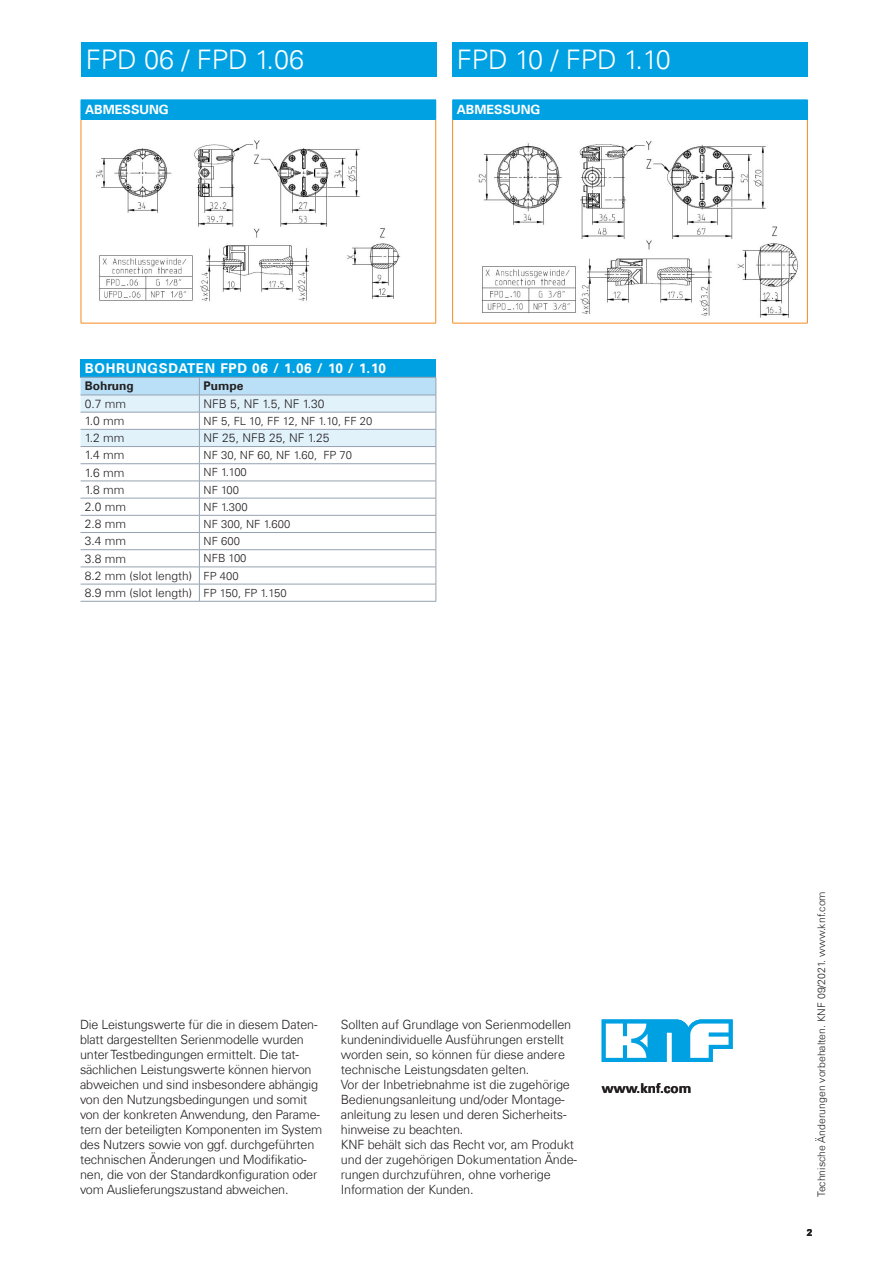
<style>
.page{position:relative;width:893px;height:1263px;background:#fff}
.page>*{position:absolute;margin:0;border:0;box-sizing:border-box;transform-origin:0 0}
.KNF_PRODUCT_CODE_whi{font:300 27px "Univers Com 45";color:#fff}
.Titel_Headline_Tabel{font:700 13.5px "Univers Com 65";letter-spacing:.05em;color:#fff}
.Adresse_Firmenbezeic{font:700 13.5px "Univers Com 65";color:#231f20}
.Fußzeile{font:300 12.75px/15px "Univers Com 45";letter-spacing:-.015em;color:#231f20}
.KNF_TABLE_TITLE_whit{font:700 12.75px "Univers Com 65";color:#fff}
.Titel_Fließtext_Tabe{font:300 12px "Univers Com 45";color:#231f20}
.Titel_Kopfzeile_Tabe{font:300 12px "Univers Com 45";color:#231f20}
.Titel_Kopfzeile_Tabe-2{font:700 12px "Univers Com 65";color:#231f20}
.KNF_TABLE_COPY_black{font:300 11.25px "Univers Com 45";color:#231f20}
.Druckkennung{font:300 10.5px "Univers Com 45";color:#231f20}
.t1{font:700 9.75px "Arial";color:#231f20}
</style>
<div class="page">
<div style="left:81px;top:43px;width:356px;height:34px;background:#00a1e3"></div>
<div style="left:452px;top:43px;width:355px;height:34px;background:#00a1e3"></div>
<img style="left:96px;top:140px;width:305px;height:161px">
<img style="left:475px;top:132px;width:332px;height:191px">
<div style="left:81px;top:100px;width:355px;height:19px;background:#00a1e3"></div>
<hr style="left:81px;top:120px;width:1px;height:203px;background:#f68b1f">
<hr style="left:435px;top:120px;width:1px;height:203px;background:#f68b1f">
<hr style="left:81px;top:323px;width:355px;height:1px;background:#f68b1f">
<hr style="left:81px;top:119px;width:355px;height:1px;background:#00a1e3">
<div style="left:453px;top:100px;width:354px;height:19px;background:#00a1e3"></div>
<hr style="left:452px;top:120px;width:1px;height:203px;background:#f68b1f">
<hr style="left:807px;top:120px;width:1px;height:203px;background:#f68b1f">
<hr style="left:452px;top:323px;width:356px;height:1px;background:#f68b1f">
<svg style="left:452px;top:100px;width:1px;height:19px"></svg>
<svg style="left:807px;top:100px;width:1px;height:19px"></svg>
<hr style="left:452px;top:119px;width:356px;height:1px;background:#00a1e3">
<svg style="left:602px;top:1019px;width:131px;height:43px"></svg>
<div style="left:81px;top:359px;width:355px;height:18px;background:#00a1e3"></div>
<hr style="left:81px;top:601px;width:118px;height:1px;background:#95a2b0">
<svg style="left:81px;top:377px;width:356px;height:224px"></svg>
<hr style="left:199px;top:601px;width:237px;height:1px;background:#95a2b0">
<p class="KNF_PRODUCT_CODE_whi" style="left:86px;top:43px;width:220px">FPD 06 / FPD 1.06</p>
<p class="KNF_PRODUCT_CODE_whi" style="left:457px;top:43px;width:216px">FPD 10 / FPD 1.10</p>
<p class="KNF_TABLE_TITLE_whit" style="left:85px;top:102px;width:85px">ABMESSUNG</p>
<p class="KNF_TABLE_TITLE_whit" style="left:457px;top:102px;width:85px">ABMESSUNG</p>
<p class="Titel_Headline_Tabel" style="left:85px;top:360px;width:303px">BOHRUNGSDATEN FPD 06 / 1.06 / 10 / 1.10</p>
<p class="Titel_Kopfzeile_Tabe-2" style="left:85px;top:379px;width:50px">Bohrung</p>
<p class="Titel_Kopfzeile_Tabe-2" style="left:204px;top:379px;width:41px">Pumpe</p>
<p class="Titel_Kopfzeile_Tabe" style="left:85px;top:396px;width:43px">0.7 mm</p>
<p class="Titel_Kopfzeile_Tabe" style="left:204px;top:396px;width:122px">NFB 5, NF 1.5, NF 1.30</p>
<p class="Titel_Fließtext_Tabe" style="left:85px;top:414px;width:41px">1.0 mm</p>
<p class="KNF_TABLE_COPY_black" style="left:204px;top:414px;width:170px">NF 5, FL 10, FF 12, NF 1.10, FF 20</p>
<p class="Titel_Fließtext_Tabe" style="left:85px;top:431px;width:41px">1.2 mm</p>
<p class="Titel_Kopfzeile_Tabe" style="left:204px;top:431px;width:127px">NF 25, NFB 25, NF 1.25</p>
<p class="Titel_Fließtext_Tabe" style="left:85px;top:448px;width:41px">1.4 mm</p>
<p class="KNF_TABLE_COPY_black" style="left:204px;top:448px;width:150px">NF 30, NF 60, NF 1.60, FP 70</p>
<p class="Titel_Fließtext_Tabe" style="left:85px;top:465px;width:41px">1.6 mm</p>
<p class="KNF_TABLE_COPY_black" style="left:204px;top:466px;width:45px">NF 1.100</p>
<p class="Titel_Fließtext_Tabe" style="left:85px;top:482px;width:41px">1.8 mm</p>
<p class="KNF_TABLE_COPY_black" style="left:204px;top:483px;width:37px">NF 100</p>
<p class="Titel_Fließtext_Tabe" style="left:85px;top:499px;width:43px">2.0 mm</p>
<p class="KNF_TABLE_COPY_black" style="left:204px;top:500px;width:46px">NF 1.300</p>
<p class="Titel_Fließtext_Tabe" style="left:85px;top:517px;width:43px">2.8 mm</p>
<p class="KNF_TABLE_COPY_black" style="left:204px;top:517px;width:88px">NF 300, NF 1.600</p>
<p class="Titel_Fließtext_Tabe" style="left:85px;top:534px;width:43px">3.4 mm</p>
<p class="KNF_TABLE_COPY_black" style="left:204px;top:534px;width:38px">NF 600</p>
<p class="Titel_Fließtext_Tabe" style="left:85px;top:551px;width:43px">3.8 mm</p>
<p class="KNF_TABLE_COPY_black" style="left:204px;top:551px;width:44px">NFB 100</p>
<p class="Titel_Fließtext_Tabe" style="left:85px;top:568px;width:109px">8.2 mm (slot length)</p>
<p class="KNF_TABLE_COPY_black" style="left:204px;top:569px;width:37px">FP 400</p>
<p class="Titel_Fließtext_Tabe" style="left:85px;top:585px;width:109px">8.9 mm (slot length)</p>
<p class="KNF_TABLE_COPY_black" style="left:204px;top:586px;width:84px">FP 150, FP 1.150</p>
<p class="Fußzeile" style="left:80px;top:1017px;width:244px">Die Leistungswerte für die in diesem Daten&shy;blatt dargestellten Serienmodelle wurden unter Testbedingungen ermittelt. Die tat&shy;sächlichen Leistungswerte können hiervon abweichen und sind insbesondere abhängig von den Nutzungsbedingungen und somit von der konkreten Anwendung, den Parame&shy;tern der beteiligten Komponenten im System des Nutzers sowie von ggf. durchgeführten technischen Änderungen und Modifikatio&shy;nen, die von der Standardkonfiguration oder vom Auslieferungszustand abweichen.</p>
<p class="Fußzeile" style="left:341px;top:1017px;width:232px">Sollten auf Grundlage von Serienmodellen kundenindividuelle Ausführungen erstellt worden sein, so können für diese andere technische Leistungsdaten gelten.</p>
<p class="Fußzeile" style="left:341px;top:1077px;width:231px">Vor der Inbetriebnahme ist die zugehörige Bedienungsanleitung und/oder Montage&shy;anleitung zu lesen und deren Sicherheits&shy;hinweise zu beachten.</p>
<p class="Fußzeile" style="left:341px;top:1137px;width:238px">KNF behält sich das Recht vor, am Produkt und der zugehörigen Dokumentation Ände&shy;rungen durchzuführen, ohne vorherige Information der Kunden.</p>
<p class="Adresse_Firmenbezeic" style="left:602px;top:1080px;width:91px">www.knf.com</p>
<p class="Druckkennung" style="left:815px;top:1197px;width:307px;rotate:-90deg">Technische Änderungen vorbehalten. KNF 09/2021. www.knf.com</p>
<p class="t1" style="left:807px;top:1226px;width:7px">2</p>
</div>
